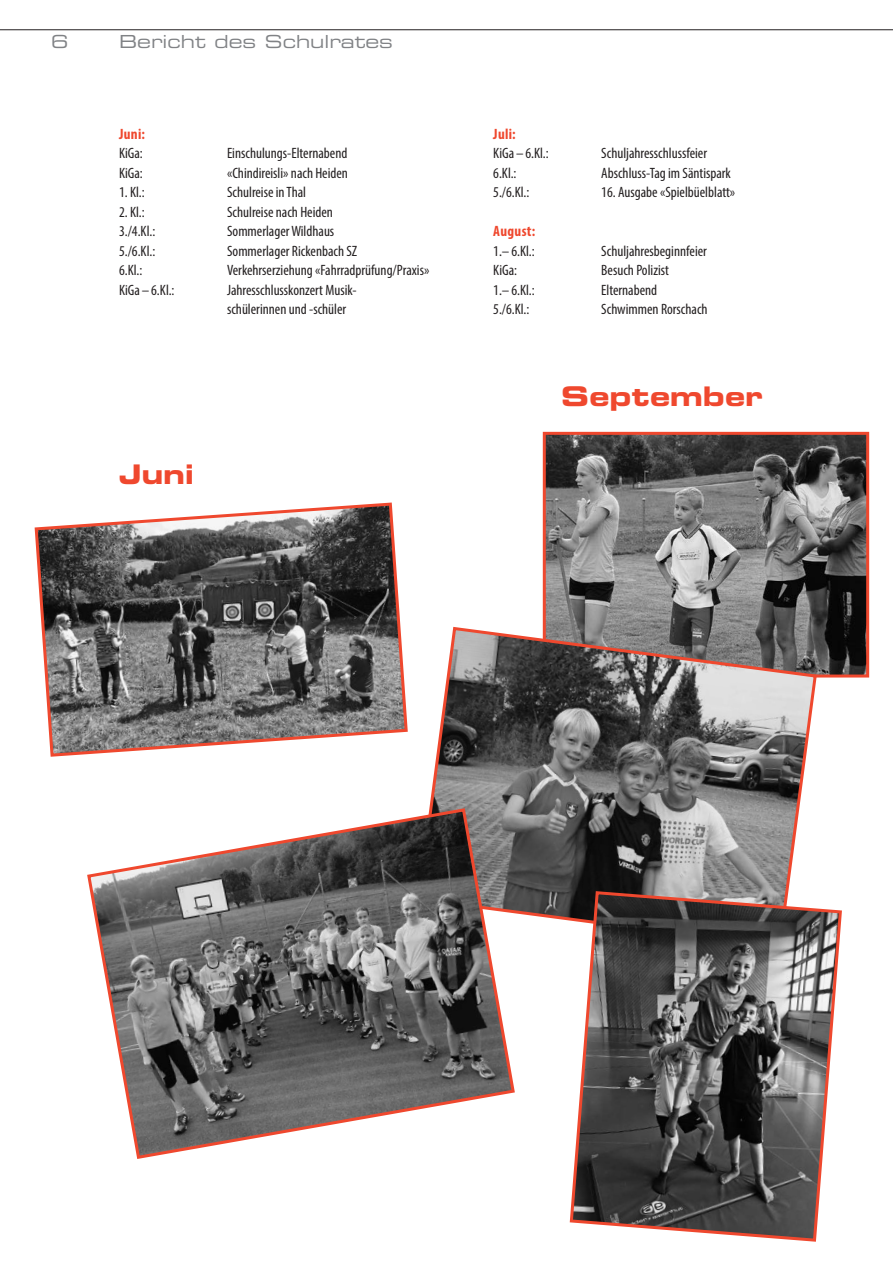
<style>
.page{position:relative;width:893px;height:1263px;background:#fff}
.page>*{position:absolute;margin:0;border:0;box-sizing:border-box;transform-origin:0 0}
.t1{font:27px "Eurostile Bold Extended Two";color:#ef482e}
.t2{font:18px "Eurostile Extended Two";color:#808285}
.t3{font:condensed 15px/19.5px "Myriad Pro";color:#231f20}
.t4{font:700 condensed 15px "Myriad Pro";letter-spacing:.02em;color:#ef482e}
</style>
<div class="page">
<hr style="left:0;top:30px;width:893px;height:1px;background:#231f20">
<svg style="left:34px;top:502px;width:374px;height:255px;background:#7c7675"></svg>
<img style="left:547px;top:436px;width:318px;height:237px">
<div style="left:543px;top:432px;width:326px;height:245px;border:3px solid #ef482e"></div>
<svg style="left:429px;top:625px;width:389px;height:296px;background:#7a7675"></svg>
<svg style="left:87px;top:806px;width:430px;height:353px"></svg>
<svg style="left:568px;top:889px;width:274px;height:353px;background:#6d6766"></svg>
<p class="t2" style="left:51px;top:30px;width:19px">6</p>
<p class="t2" style="left:119px;top:30px;width:275px">Bericht des Schulrates</p>
<p class="t4" style="left:119px;top:124px;width:28px">Juni:</p>
<p class="t3" style="left:119px;top:143px;width:25px">KiGa:</p>
<p class="t3" style="left:227px;top:143px;width:122px">Einschulungs-Elternabend</p>
<p class="t3" style="left:119px;top:163px;width:25px">KiGa:</p>
<p class="t3" style="left:227px;top:163px;width:122px">«Chindireisli» nach Heiden</p>
<p class="t3" style="left:119px;top:182px;width:27px">1. Kl.:</p>
<p class="t3" style="left:227px;top:182px;width:80px">Schulreise in Thal</p>
<p class="t3" style="left:119px;top:202px;width:27px">2. Kl.:</p>
<p class="t3" style="left:227px;top:202px;width:107px">Schulreise nach Heiden</p>
<p class="t3" style="left:119px;top:221px;width:38px">3./4.Kl.:</p>
<p class="t3" style="left:227px;top:221px;width:109px">Sommerlager Wildhaus</p>
<p class="t3" style="left:119px;top:241px;width:38px">5./6.Kl.:</p>
<p class="t3" style="left:227px;top:241px;width:132px">Sommerlager Rickenbach SZ</p>
<p class="t3" style="left:119px;top:260px;width:25px">6.Kl.:</p>
<p class="t3" style="left:227px;top:260px;width:204px">Verkehrserziehung «Fahrradprüfung/Praxis»</p>
<p class="t3" style="left:119px;top:280px;width:57px">KiGa –6.Kl.:</p>
<p class="t3" style="left:227px;top:280px;width:131px">Jahresschlusskonzert Musik&shy;schülerinnen und -schüler</p>
<h1 class="t1" style="left:119px;top:455px;width:77px">Juni</h1>
<p class="t4" style="left:493px;top:124px;width:24px">Juli:</p>
<p class="t3" style="left:493px;top:143px;width:57px">KiGa –6.Kl.:</p>
<p class="t3" style="left:601px;top:143px;width:107px">Schuljahresschlussfeier</p>
<p class="t3" style="left:493px;top:163px;width:25px">6.Kl.:</p>
<p class="t3" style="left:601px;top:163px;width:131px">Abschluss-Tag im Säntispark</p>
<p class="t3" style="left:493px;top:182px;width:38px">5./6.Kl.:</p>
<p class="t3" style="left:601px;top:182px;width:136px">16. Ausgabe «Spielbüelblatt»</p>
<p class="t4" style="left:493px;top:222px;width:44px">August:</p>
<p class="t3" style="left:493px;top:241px;width:43px">1.– 6.Kl.:</p>
<p class="t3" style="left:601px;top:241px;width:107px">Schuljahresbeginnfeier</p>
<p class="t3" style="left:493px;top:260px;width:25px">KiGa:</p>
<p class="t3" style="left:601px;top:260px;width:69px">Besuch Polizist</p>
<p class="t3" style="left:493px;top:280px;width:43px">1.– 6.Kl.:</p>
<p class="t3" style="left:601px;top:280px;width:57px">Elternabend</p>
<p class="t3" style="left:493px;top:299px;width:38px">5./6.Kl.:</p>
<p class="t3" style="left:601px;top:299px;width:108px">Schwimmen Rorschach</p>
<h1 class="t1" style="left:561px;top:377px;width:203px">September</h1>
</div>
